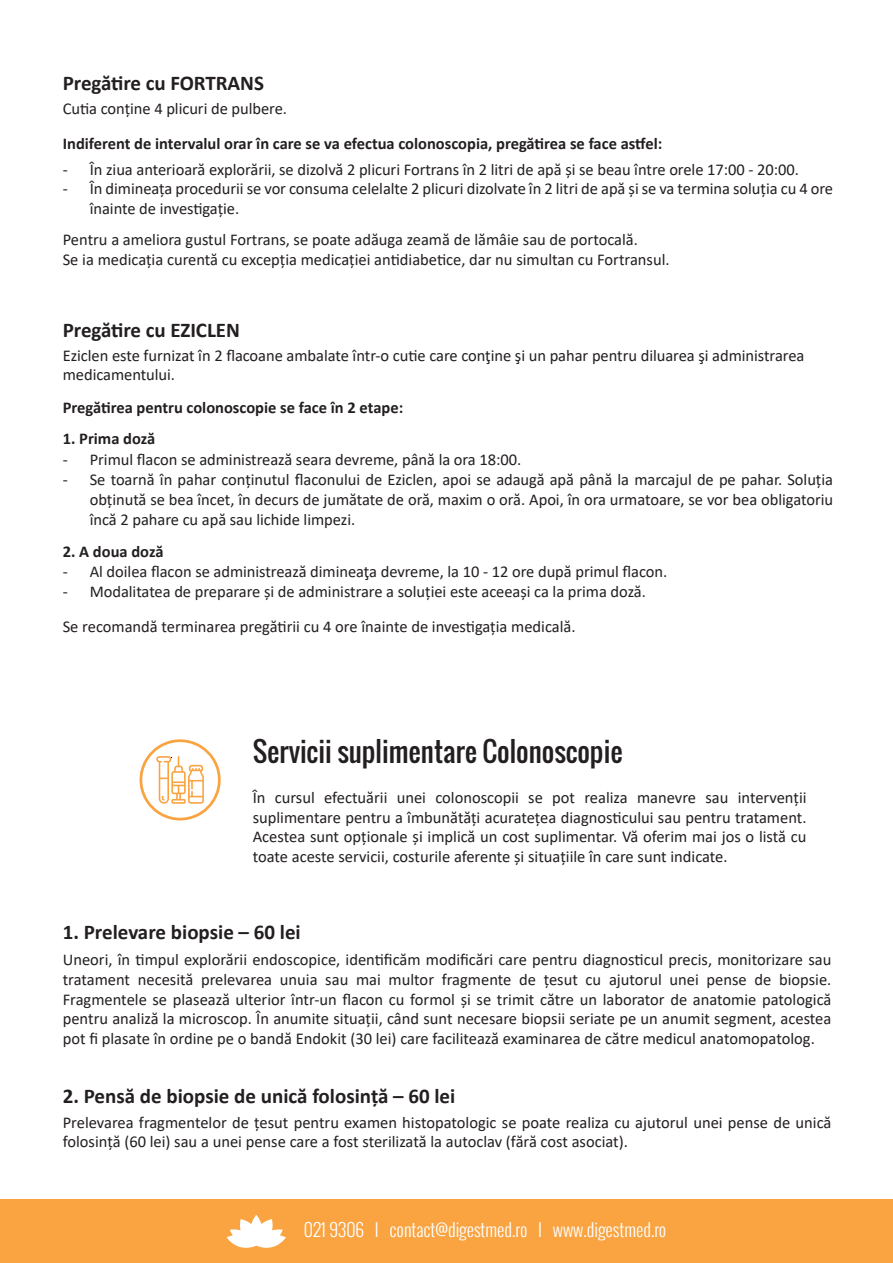
<style>
.page{position:relative;width:893px;height:1263px;background:#fff}
.page>*{position:absolute;margin:0;border:0;box-sizing:border-box;transform-origin:0 0}
.t1{font:27px "Oswald";color:#231f20}
.t2{font:700 21px "Calibri";letter-spacing:-.005em;color:#231f20}
.t3{font:300 18px "Oswald";color:#fff}
.t4{font:16.5px/19.8px "Calibri";letter-spacing:-.005em;color:#231f20}
.t5{font:700 16.5px "Calibri";color:#231f20}
</style>
<div class="page">
<svg style="left:140px;top:739px;width:81px;height:81px"></svg>
<div style="left:0;top:1200px;width:893px;height:63px;background:#f9a341"></div>
<svg style="left:227px;top:1215px;width:59px;height:33px"></svg>
<p class="t2" style="left:63px;top:68px;width:203px">Pregătire cu FORTRANS</p>
<p class="t4" style="left:63px;top:98px;width:226px">Cutia conține 4 plicuri de pulbere.</p>
<p class="t5" style="left:63px;top:132px;width:601px">Indiferent de intervalul orar în care se va efectua colonoscopia, pregătirea se face astfel:</p>
<p class="t4" style="left:63px;top:159px;width:738px">- În ziua anterioară explorării, se dizolvă 2 plicuri Fortrans în 2 litri de apă și se beau între orele 17:00 - 20:00.</p>
<p class="t4" style="left:90px;top:179px;width:745px;text-indent:-27px">- În dimineața procedurii se vor consuma celelalte 2 plicuri dizolvate în 2 litri de apă și se va termina soluția cu 4 ore înainte de investigație.</p>
<p class="t4" style="left:63px;top:229px;width:608px">Pentru a ameliora gustul Fortrans, se poate adăuga zeamă de lămâie sau de portocală.<br>Se ia medicația curentă cu excepția medicației antidiabetice, dar nu simultan cu Fortransul.</p>
<p class="t2" style="left:63px;top:315px;width:179px">Pregătire cu EZICLEN</p>
<p class="t4" style="left:63px;top:345px;width:743px">Eziclen este furnizat în 2 flacoane ambalate într-o cutie care conţine şi un pahar pentru diluarea şi administrarea medicamentului.</p>
<p class="t5" style="left:63px;top:396px;width:342px">Pregătirea pentru colonoscopie se face în 2 etape:</p>
<p class="t5" style="left:63px;top:427px;width:94px">1. Prima doză</p>
<p class="t4" style="left:63px;top:449px;width:460px">- Primul flacon se administrează seara devreme, până la ora 18:00.</p>
<p class="t4" style="left:90px;top:469px;width:745px;text-align:justify;text-indent:-27px">- Se toarnă în pahar conținutul flaconului de Eziclen, apoi se adaugă apă până la marcajul de pe pahar. Soluția obținută se bea încet, în decurs de jumătate de oră, maxim o oră. Apoi, în ora urmatoare, se vor bea obligatoriu încă 2 pahare cu apă sau lichide limpezi.</p>
<p class="t5" style="left:63px;top:540px;width:102px">2. A doua doză</p>
<p class="t4" style="left:63px;top:561px;width:606px">- Al doilea flacon se administrează dimineaţa devreme, la 10 - 12 ore după primul flacon.</p>
<p class="t4" style="left:63px;top:581px;width:585px">- Modalitatea de preparare și de administrare a soluției este aceeași ca la prima doză.</p>
<p class="t4" style="left:63px;top:617px;width:514px">Se recomandă terminarea pregătirii cu 4 ore înainte de investigația medicală.</p>
<h1 class="t1" style="left:253px;top:731px;width:371px">Servicii suplimentare Colonoscopie</h1>
<p class="t4" style="left:253px;top:787px;width:555px;text-align:justify">În cursul efectuării unei colonoscopii se pot realiza manevre sau intervenții suplimentare pentru a îmbunătăți acuratețea diagnosticului sau pentru tratament.<br>Acestea sunt opționale și implică un cost suplimentar. Vă oferim mai jos o listă cu toate aceste servicii, costurile aferente și situațiile în care sunt indicate.</p>
<p class="t2" style="left:63px;top:917px;width:240px">1. Prelevare biopsie – 60 lei</p>
<p class="t4" style="left:63px;top:949px;width:770px;text-align:justify">Uneori, în timpul explorării endoscopice, identificăm modificări care pentru diagnosticul precis, monitorizare sau tratament necesită prelevarea unuia sau mai multor fragmente de țesut cu ajutorul unei pense de biopsie.<br>Fragmentele se plasează ulterior într-un flacon cu formol și se trimit către un laborator de anatomie patologică pentru analiză la microscop. În anumite situații, când sunt necesare biopsii seriate pe un anumit segment, acestea pot fi plasate în ordine pe o bandă Endokit (30 lei) care facilitează examinarea de către medicul anatomopatolog.</p>
<p class="t2" style="left:63px;top:1081px;width:394px">2. Pensă de biopsie de unică folosință – 60 lei</p>
<p class="t4" style="left:63px;top:1112px;width:770px">Prelevarea fragmentelor de țesut pentru examen histopatologic se poate realiza cu ajutorul unei pense de unică folosință (60 lei) sau a unei pense care a fost sterilizată la autoclav (fără cost asociat).</p>
<p class="t3" style="left:304px;top:1216px;width:364px">021 9306 I contact@digestmed.ro I www.digestmed.ro</p>
</div>
